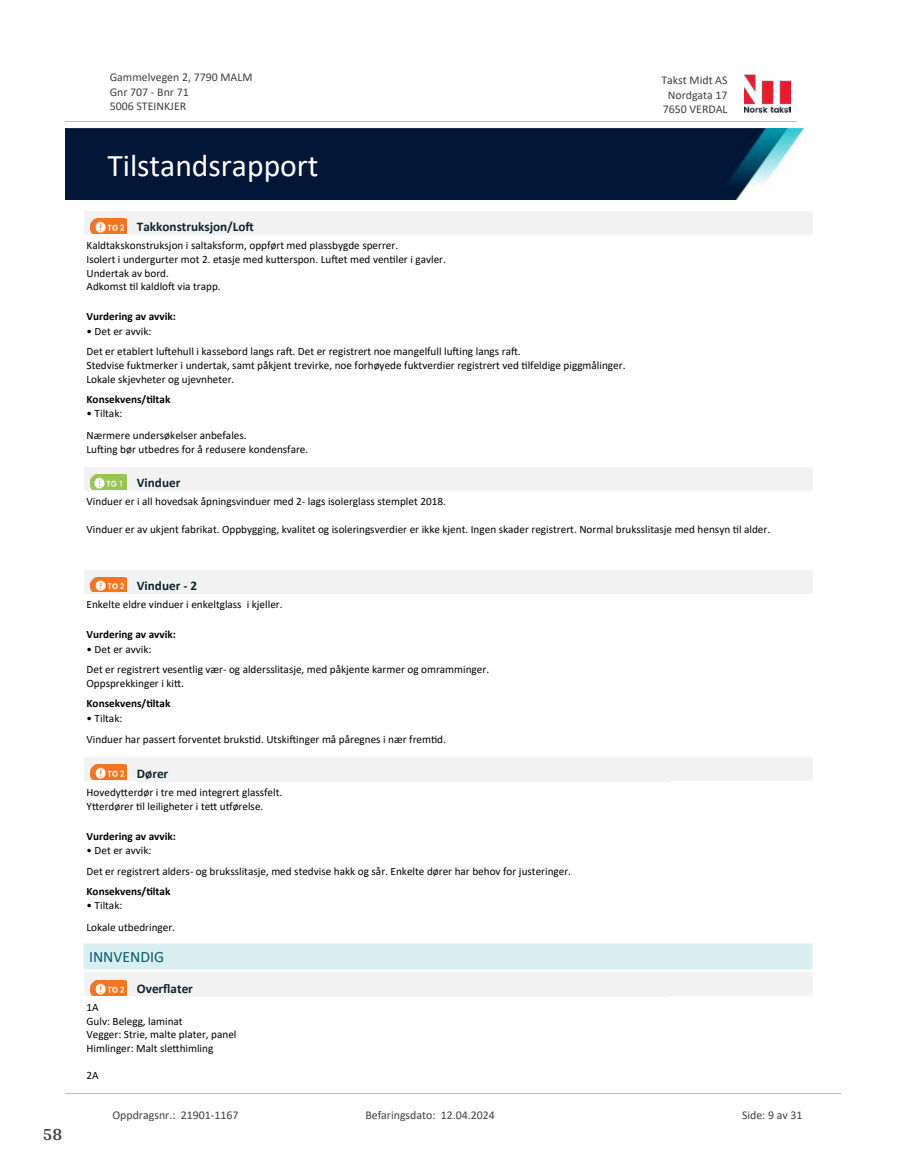
<style>
.page{position:relative;width:915px;height:1172px;background:#fff}
.page>*{position:absolute;margin:0;border:0;box-sizing:border-box;transform-origin:0 0}
.t1{font:31.65px "Calibri";color:#fff}
.t2{font:700 18px "Arya";color:#414749}
.t3{font:15.75px "Calibri";color:#065c69}
.t4{font:700 13.2px "Calibri";color:#0f252c}
.t5{font:11.85px/14.5px "Calibri";color:#404040}
.t6{font:11.25px/13.6px "Calibri";color:#000}
.t7{font:700 11.25px "Calibri";color:#000}
</style>
<div class="page">
<div style="left:84px;top:211px;width:728px;height:24px;background:#f2f2f2"></div>
<img style="left:91px;top:219px;width:35px;height:14px">
<div style="left:84px;top:467px;width:728px;height:24px;background:#f2f2f2"></div>
<div style="left:91px;top:475px;width:35px;height:15px;background:#97c553"></div>
<img style="left:91px;top:474px;width:35px;height:15px">
<div style="left:84px;top:570px;width:728px;height:24px;background:#f2f2f2"></div>
<img style="left:91px;top:577px;width:35px;height:15px">
<div style="left:84px;top:757px;width:728px;height:24px;background:#f2f2f2"></div>
<img style="left:91px;top:765px;width:35px;height:15px">
<div style="left:84px;top:943px;width:728px;height:27px;background:#daeef2"></div>
<hr style="left:84px;top:943px;width:728px;height:1px;background:#eaf5f7">
<hr style="left:84px;top:970px;width:728px;height:1px;background:#eaf5f7">
<div style="left:84px;top:972px;width:728px;height:24px;background:#f2f2f2"></div>
<img style="left:91px;top:980px;width:35px;height:15px">
<img style="left:744px;top:74px;width:46px;height:40px">
<hr style="left:65px;top:121px;width:731px;height:1px;background:#c0c0c0">
<img style="left:65px;top:129px;width:738px;height:71px">
<hr style="left:65px;top:1093px;width:775px;height:1px;background:#c0c0c0">
<h2 class="t2" style="left:43px;top:1123px;width:21px">58</h2>
<p class="t5" style="left:110px;top:70px;width:144px">Gammelvegen 2, 7790 MALM<br>Gnr 707 - Bnr 71<br>5006 STEINKJER</p>
<p class="t5" style="left:661px;top:73px;width:68px">Takst Midt AS</p>
<p class="t5" style="left:667px;top:87px;width:61px">Nordgata 17</p>
<p class="t5" style="left:662px;top:102px;width:66px">7650 VERDAL</p>
<h1 class="t1" style="left:107px;top:143px;width:213px">Tilstandsrapport</h1>
<p class="t4" style="left:137px;top:217px;width:118px">Takkonstruksjon/Lo昀琀</p>
<p class="t6" style="left:86px;top:238px;width:361px">Kaldtakskonstruksjon i saltaksform, oppført med plassbygde sperrer.<br>Isolert i undergurter mot 2. etasje med ku琀琀erspon. Lu昀琀et med ven琀椀ler i gavler.<br>Undertak av bord.<br>Adkomst 琀椀l kaldlo昀琀 via trapp.</p>
<p class="t7" style="left:86px;top:309px;width:91px">Vurdering av avvik:</p>
<p class="t6" style="left:86px;top:320px;width:435px;line-height:20.7px">• Det er avvik:<br>Det er etablert lu昀琀ehull i kassebord langs ra昀琀. Det er registrert noe mangelfull lu昀琀ing langs ra昀琀.</p>
<p class="t6" style="left:86px;top:358px;width:540px">Stedvise fuktmerker i undertak, samt påkjent trevirke, noe forhøyede fuktverdier registrert ved 琀椀lfeldige piggmålinger.<br>Lokale skjevheter og ujevnheter.</p>
<p class="t7" style="left:86px;top:391px;width:85px">Konsekvens/琀椀ltak</p>
<p class="t6" style="left:86px;top:402px;width:161px;line-height:21.8px">• Tiltak:<br>Nærmere undersøkelser anbefales.</p>
<p class="t6" style="left:86px;top:442px;width:223px">Lu昀琀ing bør utbedres for å redusere kondensfare.</p>
<p class="t4" style="left:137px;top:473px;width:45px">Vinduer</p>
<p class="t6" style="left:86px;top:494px;width:360px">Vinduer er i all hovedsak åpningsvinduer med 2- lags isolerglass stemplet 2018.</p>
<p class="t6" style="left:86px;top:522px;width:685px">Vinduer er av ukjent fabrikat. Oppbygging, kvalitet og isoleringsverdier er ikke kjent. Ingen skader registrert. Normal bruksslitasje med hensyn 琀椀l alder.</p>
<p class="t4" style="left:137px;top:576px;width:62px">Vinduer - 2</p>
<p class="t6" style="left:86px;top:597px;width:197px">Enkelte eldre vinduer i enkeltglass i kjeller.</p>
<p class="t7" style="left:86px;top:626px;width:91px">Vurdering av avvik:</p>
<p class="t6" style="left:86px;top:638px;width:404px;line-height:20.7px">• Det er avvik:<br>Det er registrert vesentlig vær- og aldersslitasje, med påkjente karmer og omramminger.</p>
<p class="t6" style="left:86px;top:676px;width:99px">Oppsprekkinger i ki琀琀.</p>
<p class="t7" style="left:86px;top:695px;width:85px">Konsekvens/琀椀ltak</p>
<p class="t6" style="left:86px;top:707px;width:361px;line-height:21.8px">• Tiltak:<br>Vinduer har passert forventet bruks琀椀d. Utski昀琀inger må påregnes i nær frem琀椀d.</p>
<p class="t4" style="left:137px;top:764px;width:33px">Dører</p>
<p class="t6" style="left:86px;top:785px;width:197px">Hovedy琀琀erdør i tre med integrert glassfelt.<br>Y琀琀erdører 琀椀l leiligheter i te琀琀 u琀昀ørelse.</p>
<p class="t7" style="left:86px;top:828px;width:91px">Vurdering av avvik:</p>
<p class="t6" style="left:86px;top:839px;width:486px;line-height:20.7px">• Det er avvik:<br>Det er registrert alders- og bruksslitasje, med stedvise hakk og sår. Enkelte dører har behov for justeringer.</p>
<p class="t7" style="left:86px;top:883px;width:85px">Konsekvens/琀椀ltak</p>
<p class="t6" style="left:86px;top:894px;width:90px;line-height:21.8px">• Tiltak:<br>Lokale utbedringer.</p>
<h3 class="t3" style="left:89px;top:945px;width:76px">INNVENDIG</h3>
<p class="t4" style="left:137px;top:979px;width:58px">Over昀氀ater</p>
<p class="t6" style="left:86px;top:1000px;width:151px">1A<br>Gulv: Belegg, laminat<br>Vegger: Strie, malte plater, panel<br>Himlinger: Malt sle琀琀himling</p>
<p class="t6" style="left:86px;top:1068px;width:14px">2A</p>
<p class="t5" style="left:112px;top:1107px;width:127px">Oppdragsnr.: 21901-1167</p>
<p class="t5" style="left:365px;top:1107px;width:131px">Befaringsdato: 12.04.2024</p>
<p class="t5" style="left:741px;top:1107px;width:62px">Side: 9 av 31</p>
</div>
